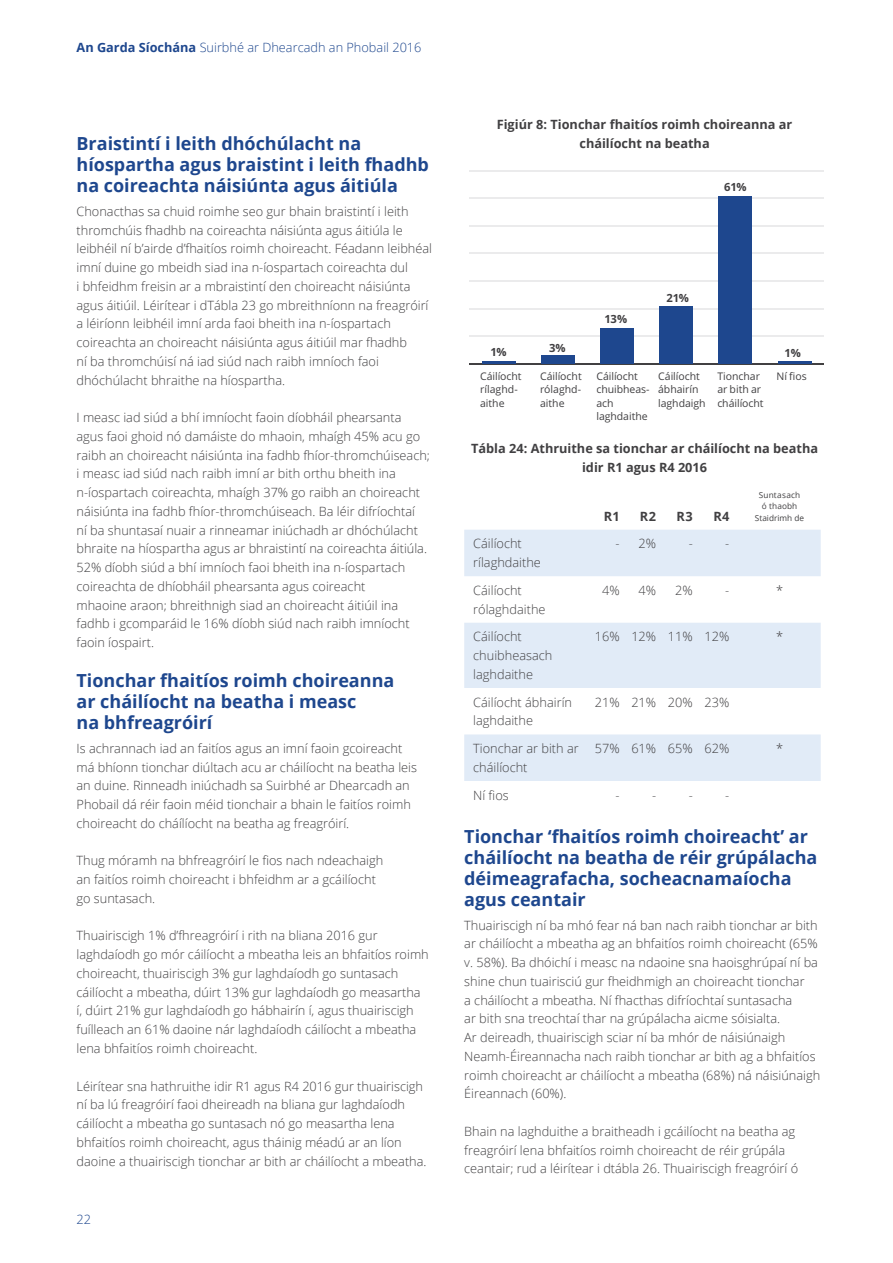
<style>
.page{position:relative;width:893px;height:1263px;background:#fff}
.page>*{position:absolute;margin:0;border:0;box-sizing:border-box;transform-origin:0 0}
.t1{font:700 18px/21px "Open Sans";color:#1e478e}
.t2{font:300 12.75px/18.8px "Open Sans";color:#414042}
.t3{font:700 12.75px/18.8px "Open Sans";color:#414042;text-align:center}
.t4{font:300 12.75px "Open Sans";color:#1e478e}
.t5{font:700 11.25px "Open Sans";color:#414042}
.t6{font:10.5px/13.5px "Open Sans";letter-spacing:-.005em;color:#414042}
.t7{font:8.25px/11.2px "Open Sans";color:#414042;text-align:center}
.s1{font-weight:700}
</style>
<div class="page">
<svg style="left:464px;top:530px;width:357px;height:251px;fill:#e1ebf7"></svg>
<hr style="left:469px;top:363px;width:355px;height:1px;background:#414042">
<hr style="left:469px;top:335px;width:355px;height:2px;background:#ebebec">
<hr style="left:469px;top:308px;width:355px;height:1px;background:#ebebec">
<hr style="left:469px;top:280px;width:355px;height:2px;background:#ebebec">
<hr style="left:469px;top:253px;width:355px;height:1px;background:#ebebec">
<hr style="left:469px;top:225px;width:355px;height:2px;background:#ebebec">
<hr style="left:469px;top:198px;width:355px;height:1px;background:#ebebec">
<hr style="left:469px;top:170px;width:355px;height:2px;background:#ebebec">
<hr style="left:482px;top:361px;width:33px;height:2px;background:#1e478e">
<div style="left:541px;top:355px;width:33px;height:8px;background:#1e478e"></div>
<div style="left:600px;top:328px;width:34px;height:35px;background:#1e478e"></div>
<div style="left:660px;top:306px;width:33px;height:57px;background:#1e478e"></div>
<div style="left:719px;top:196px;width:33px;height:167px;background:#1e478e"></div>
<hr style="left:778px;top:361px;width:33px;height:2px;background:#1e478e">
<p class="t4" style="left:77px;top:39px;width:346px"><span class="s1">An Garda Síochána</span> Suirbhé ar Dhearcadh an Phobail 2016</p>
<h1 class="t1" style="left:77px;top:132px;width:354px">Braistintí i leith dhóchúlacht na híospartha agus braistint i leith fhadhb na coireachta náisiúnta agus áitiúla</h1>
<p class="t2" style="left:77px;top:201px;width:357px">Chonacthas sa chuid roimhe seo gur bhain braistintí i leith thromchúis fhadhb na coireachta náisiúnta agus áitiúla le leibhéil ní b’airde d’fhaitíos roimh choireacht. Féadann leibhéal imní duine go mbeidh siad ina n-íospartach coireachta dul<br>i bhfeidhm freisin ar a mbraistintí den choireacht náisiúnta agus áitiúil. Léirítear i dTábla 23 go mbreithníonn na freagróirí a léiríonn leibhéil imní arda faoi bheith ina n-íospartach coireachta an choireacht náisiúnta agus áitiúil mar fhadhb<br>ní ba thromchúisí ná iad siúd nach raibh imníoch faoi dhóchúlacht bhraithe na híospartha.</p>
<p class="t2" style="left:77px;top:408px;width:355px">I measc iad siúd a bhí imníocht faoin díobháil phearsanta agus faoi ghoid nó damáiste do mhaoin, mhaígh 45% acu go raibh an choireacht náisiúnta ina fadhb fhíor-thromchúiseach; i measc iad siúd nach raibh imní ar bith orthu bheith ina n-íospartach coireachta, mhaígh 37% go raibh an choireacht náisiúnta ina fadhb fhíor-thromchúiseach. Ba léir difríochtaí<br>ní ba shuntasaí nuair a rinneamar iniúchadh ar dhóchúlacht bhraite na híospartha agus ar bhraistintí na coireachta áitiúla.<br>52% díobh siúd a bhí imníoch faoi bheith ina n-íospartach coireachta de dhíobháil phearsanta agus coireacht<br>mhaoine araon; bhreithnigh siad an choireacht áitiúil ina fadhb i gcomparáid le 16% díobh siúd nach raibh imníocht faoin íospairt.</p>
<h1 class="t1" style="left:77px;top:669px;width:319px">Tionchar fhaitíos roimh choireanna ar cháilíocht na beatha i measc<br>na bhfreagróirí</h1>
<p class="t2" style="left:77px;top:738px;width:342px">Is achrannach iad an faitíos agus an imní faoin gcoireacht má bhíonn tionchar diúltach acu ar cháilíocht na beatha leis an duine. Rinneadh iniúchadh sa Suirbhé ar Dhearcadh an Phobail dá réir faoin méid tionchair a bhain le faitíos roimh choireacht do cháílíocht na beatha ag freagróirí.</p>
<p class="t2" style="left:77px;top:851px;width:308px">Thug móramh na bhfreagróirí le fios nach ndeachaigh an faitíos roimh choireacht i bhfeidhm ar a gcáilíocht go suntasach.</p>
<p class="t2" style="left:77px;top:926px;width:354px">Thuairiscigh 1% d’fhreagróirí i rith na bliana 2016 gur laghdaíodh go mór cáilíocht a mbeatha leis an bhfaitíos roimh choireacht, thuairiscigh 3% gur laghdaíodh go suntasach cáilíocht a mbeatha, dúirt 13% gur laghdaíodh go measartha í, dúirt 21% gur laghdaíodh go hábhairín í, agus thuairiscigh fuílleach an 61% daoine nár laghdaíodh cáilíocht a mbeatha lena bhfaitíos roimh choireacht.</p>
<p class="t2" style="left:77px;top:1076px;width:352px">Léirítear sna hathruithe idir R1 agus R4 2016 gur thuairiscigh ní ba lú freagróirí faoi dheireadh na bliana gur laghdaíodh cáilíocht a mbeatha go suntasach nó go measartha lena bhfaitíos roimh choireacht, agus tháinig méadú ar an líon daoine a thuairiscigh tionchar ar bith ar cháilíocht a mbeatha.</p>
<p class="t4" style="left:77px;top:1211px;width:16px">22</p>
<p class="t3" style="left:497px;top:115px;width:297px">Figiúr 8: Tionchar fhaitíos roimh choireanna ar cháilíocht na beatha</p>
<p class="t5" style="left:724px;top:179px;width:24px">61%</p>
<p class="t5" style="left:490px;top:344px;width:18px">1%</p>
<p class="t6" style="left:480px;top:369px;width:43px">Cáilíocht rílaghd&shy;aithe</p>
<p class="t5" style="left:549px;top:340px;width:18px">3%</p>
<p class="t6" style="left:540px;top:369px;width:43px;text-align:justify">Cáilíocht rólaghd&shy;aithe</p>
<p class="t5" style="left:604px;top:311px;width:24px">13%</p>
<p class="t5" style="left:666px;top:290px;width:24px">21%</p>
<p class="t6" style="left:596px;top:369px;width:55px">Cáilíocht chuibheas&shy;ach laghdaithe</p>
<p class="t6" style="left:658px;top:369px;width:49px">Cáilíocht ábhairín laghdaigh</p>
<p class="t5" style="left:785px;top:345px;width:18px">1%</p>
<p class="t6" style="left:717px;top:369px;width:44px">Tionchar</p>
<p class="t6" style="left:776px;top:369px;width:32px">Ní fios</p>
<p class="t6" style="left:717px;top:382px;width:48px">ar bith ar cháilíocht</p>
<p class="t3" style="left:471px;top:439px;width:348px">Tábla 24: Athruithe sa tionchar ar cháilíocht na beatha idir R1 agus R4 2016</p>
<p class="t3" style="left:604px;top:506px;width:17px">R1</p>
<p class="t3" style="left:640px;top:506px;width:18px">R2</p>
<p class="t3" style="left:676px;top:506px;width:18px">R3</p>
<p class="t3" style="left:713px;top:506px;width:17px">R4</p>
<p class="t7" style="left:755px;top:489px;width:51px">Suntasach<br>ó thaobh<br>Staidrimh de</p>
<p class="t2" style="left:473px;top:534px;width:69px">Cáilíocht rílaghdaithe</p>
<p class="t2" style="left:615px;top:534px;width:42px">- 2%</p>
<p class="t2" style="left:689px;top:534px;width:6px">-</p>
<p class="t2" style="left:725px;top:534px;width:6px">-</p>
<p class="t2" style="left:473px;top:581px;width:74px">Cáilíocht rólaghdaithe</p>
<p class="t2" style="left:602px;top:581px;width:19px">4%</p>
<p class="t2" style="left:639px;top:581px;width:19px">4%</p>
<p class="t2" style="left:675px;top:581px;width:19px">2%</p>
<p class="t2" style="left:725px;top:581px;width:6px">-</p>
<p class="t2" style="left:776px;top:581px;width:9px">*</p>
<p class="t2" style="left:473px;top:627px;width:81px">Cáilíocht chuibheasach laghdaithe</p>
<p class="t2" style="left:595px;top:627px;width:136px">16% 12% 11% 12%</p>
<p class="t2" style="left:776px;top:627px;width:9px">*</p>
<p class="t2" style="left:473px;top:692px;width:100px">Cáilíocht ábhairín laghdaithe</p>
<p class="t2" style="left:595px;top:692px;width:136px">21% 21% 20% 23%</p>
<p class="t2" style="left:473px;top:739px;width:107px">Tionchar ar bith ar cháilíocht</p>
<p class="t2" style="left:595px;top:739px;width:136px">57% 61% 65% 62%</p>
<p class="t2" style="left:776px;top:739px;width:9px">*</p>
<p class="t2" style="left:473px;top:785px;width:37px">Ní fios</p>
<p class="t2" style="left:615px;top:785px;width:6px">-</p>
<p class="t2" style="left:652px;top:785px;width:6px">-</p>
<p class="t2" style="left:689px;top:785px;width:6px">-</p>
<p class="t2" style="left:725px;top:785px;width:6px">-</p>
<h1 class="t1" style="left:464px;top:825px;width:355px">Tionchar ‘fhaitíos roimh choireacht’ ar cháilíocht na beatha de réir grúpálacha déimeagrafacha, socheacnamaíocha agus ceantair</h1>
<p class="t2" style="left:464px;top:915px;width:357px">Thuairiscigh ní ba mhó fear ná ban nach raibh tionchar ar bith ar cháilíocht a mbeatha ag an bhfaitíos roimh choireacht (65% v. 58%). Ba dhóichí i measc na ndaoine sna haoisghrúpaí ní ba shine chun tuairisciú gur fheidhmigh an choireacht tionchar<br>a cháilíocht a mbeatha. Ní fhacthas difríochtaí suntasacha<br>ar bith sna treochtaí thar na grúpálacha aicme sóisialta.<br>Ar deireadh, thuairiscigh sciar ní ba mhór de náisiúnaigh Neamh-Éireannacha nach raibh tionchar ar bith ag a bhfaitíos roimh choireacht ar cháilíocht a mbeatha (68%) ná náisiúnaigh Éireannach (60%).</p>
<p class="t2" style="left:464px;top:1121px;width:335px">Bhain na laghduithe a braitheadh i gcáilíocht na beatha ag freagróirí lena bhfaitíos roimh choireacht de réir grúpála ceantair; rud a léirítear i dtábla 26. Thuairiscigh freagróirí ó</p>
</div>
